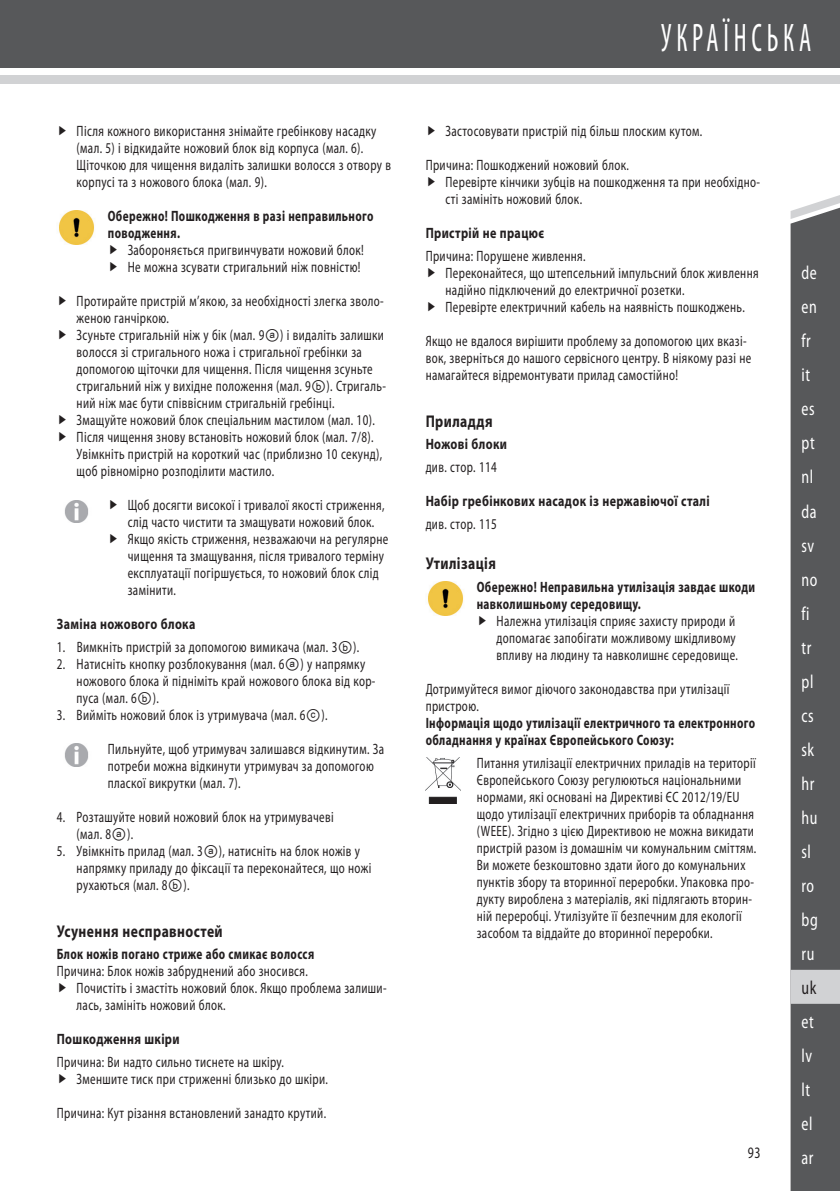
<style>
.page{position:relative;width:840px;height:1191px;background:#fff}
.page>*{position:absolute;margin:0;border:0;box-sizing:border-box;transform-origin:0 0}
.t1{font:condensed 40px "Myriad Pro";letter-spacing:.17em;color:#fff;scale:.7 1}
.t2{font:semi-condensed 19px/34px "Myriad Pro";letter-spacing:.03em;color:#fff;scale:.8 1}
.t3{font:semi-condensed 19px "Myriad Pro";color:#231f20;scale:.8 1}
.t4{font:700 17px "Myriad Pro";letter-spacing:.03em;color:#231f20;scale:.8 1}
.t5{font:semi-condensed 16px "Myriad Pro";color:#231f20;scale:.8 1}
.t6{font:semi-condensed 15px/17px "Myriad Pro";letter-spacing:.03em;color:#231f20;scale:.8 1}
.t7{font:700 semi-condensed 15px/17px "Myriad Pro";letter-spacing:.03em;color:#231f20;scale:.8 1}
.t8{font:700 15px "Myriad Pro";letter-spacing:.03em;color:#231f20;scale:.8 1}
.s1{font-family:"Arial Unicode MS";font-stretch:normal}
</style>
<div class="page">
<div style="left:0;top:0;width:839px;height:67px;background:#57585a"></div>
<div style="left:0;top:75px;width:839px;height:9px;background:#d1d2d4"></div>
<div style="left:790px;top:219px;width:49px;height:972px;background:#57585a"></div>
<svg style="left:790px;top:195px;width:49px;height:24px"></svg>
<div style="left:790px;top:969px;width:49px;height:34px;background:#d1d2d4"></div>
<img style="left:428px;top:582px;width:35px;height:33px">
<img style="left:425px;top:758px;width:35px;height:45px">
<img style="left:59px;top:211px;width:35px;height:34px">
<img style="left:64px;top:500px;width:25px;height:22px">
<img style="left:64px;top:744px;width:25px;height:22px">
<h1 class="t1" style="left:661px;top:16px;width:216px">УКРАЇНСЬКА</h1>
<p class="t6" style="left:77px;top:123px;width:394px">Після кожного використання знімайте гребінкову насадку (мал. 5) і відкидайте ножовий блок від корпуса (мал. 6).<br>Щіточкою для чищення видаліть залишки волосся з отвору в корпусі та з ножового блока (мал. 9).</p>
<p class="t7" style="left:108px;top:208px;width:333px">Обережно! Пошкодження в разі неправильного поводження.</p>
<p class="t6" style="left:128px;top:242px;width:296px">Забороняється пригвинчувати ножовий блок!<br>Не можна зсувати стригальний ніж повністю!</p>
<p class="t6" style="left:77px;top:293px;width:388px">Протирайте пристрій м’якою, за необхідності злегка зволо&shy;женою ганчіркою.<br>Зсуньте стригальній ніж у бік (мал. 9<span class="s1">ⓐ</span>) і видаліть залишки волосся зі стригального ножа і стригальної гребінки за допомогою щіточки для чищення. Після чищення зсуньте стригальний ніж у вихідне положення (мал. 9<span class="s1">ⓑ</span>). Стригаль&shy;ний ніж має бути співвісним стригальній гребінці.<br>Змащуйте ножовий блок спеціальним мастилом (мал. 10).<br>Після чищення знову встановіть ножовий блок (мал. 7/8).<br>Увімкніть пристрій на короткий час (приблизно 10 секунд), щоб рівномірно розподілити мастило.</p>
<p class="t6" style="left:128px;top:497px;width:327px">Щоб досягти високої і тривалої якості стриження, слід часто чистити та змащувати ножовий блок.<br>Якщо якість стриження, незважаючи на регулярне чищення та змащування, після тривалого терміну експлуатації погіршується, то ножовий блок слід замінити.</p>
<p class="t8" style="left:57px;top:615px;width:175px">Заміна ножового блока</p>
<p class="t6" style="left:57px;top:638px;width:379px">1. Вимкніть пристрій за допомогою вимикача (мал. 3<span class="s1">ⓑ</span>).</p>
<p class="t6" style="left:77px;top:655px;width:375px;text-indent:-20px">2. Натисніть кнопку розблокування (мал. 6<span class="s1">ⓐ</span>) у напрямку ножового блока й підніміть край ножового блока від кор&shy;пуса (мал. 6<span class="s1">ⓑ</span>).</p>
<p class="t6" style="left:57px;top:706px;width:339px">3. Вийміть ножовий блок із утримувача (мал. 6<span class="s1">ⓒ</span>).</p>
<p class="t6" style="left:108px;top:740px;width:346px">Пильнуйте, щоб утримувач залишався відкинутим. За потреби можна відкинути утримувач за допомогою пласкої викрутки (мал. 7).</p>
<p class="t6" style="left:77px;top:808px;width:323px;text-indent:-20px">4. Розташуйте новий ножовий блок на утримувачеві (мал. 8<span class="s1">ⓐ</span>).</p>
<p class="t6" style="left:77px;top:842px;width:369px;text-indent:-20px">5. Увімкніть прилад (мал. 3<span class="s1">ⓐ</span>), натисніть на блок ножів у напрямку приладу до фіксації та переконайтеся, що ножі рухаються (мал. 8<span class="s1">ⓑ</span>).</p>
<p class="t6" style="left:445px;top:123px;width:322px">Застосовувати пристрій під більш плоским кутом.</p>
<p class="t6" style="left:445px;top:157px;width:394px;text-indent:-20px">Причина: Пошкоджений ножовий блок.<br>Перевірте кінчики зубців на пошкодження та при необхідно&shy;сті замініть ножовий блок.</p>
<p class="t8" style="left:425px;top:225px;width:149px">Пристрій не працює</p>
<p class="t6" style="left:445px;top:247px;width:392px;text-indent:-20px">Причина: Порушене живлення.<br>Переконайтеся, що штепсельний імпульсний блок живлення надійно підключений до електричної розетки.<br>Перевірте електричний кабель на наявність пошкоджень.</p>
<p class="t6" style="left:425px;top:332px;width:408px">Якщо не вдалося вирішити проблему за допомогою цих вказі&shy;вок, зверніться до нашого сервісного центру. В ніякому разі не намагайтеся відремонтувати прилад самостійно!</p>
<p class="t4" style="left:425px;top:411px;width:85px">Приладдя</p>
<p class="t8" style="left:425px;top:436px;width:103px">Ножові блоки</p>
<p class="t6" style="left:425px;top:459px;width:90px">див. стор. 114</p>
<p class="t8" style="left:425px;top:492px;width:356px">Набір гребінкових насадок із нержавіючої сталі</p>
<p class="t6" style="left:425px;top:515px;width:90px">див. стор. 115</p>
<p class="t4" style="left:425px;top:554px;width:89px">Утилізація</p>
<p class="t7" style="left:476px;top:578px;width:349px">Обережно! Неправильна утилізація завдає шкоди навколишньому середовищу.</p>
<p class="t6" style="left:496px;top:613px;width:303px">Належна утилізація сприяє захисту природи й допомагає запобігати можливому шкідливому впливу на людину та навколишнє середовище.</p>
<p class="t6" style="left:425px;top:681px;width:381px">Дотримуйтеся вимог діючого законодавства при утилізації пристрою.</p>
<p class="t7" style="left:425px;top:714px;width:413px">Інформація щодо утилізації електричного та електронного обладнання у країнах Європейського Союзу:</p>
<p class="t6" style="left:476px;top:755px;width:350px">Питання утилізації електричних приладів на території Європейського Союзу регулюються національними нормами, які основані на Директиві ЄС 2012/19/EU щодо утилізації електричних приборів та обладнання (WEEE). Згідно з цією Директивою не можна викидати пристрій разом із домашнім чи комунальним сміттям.<br>Ви можете безкоштовно здати його до комунальних пунктів збору та вторинної переробки. Упаковка про&shy;дукту вироблена з матеріалів, які підлягають вторин&shy;ній переробці. Утилізуйте її безпечним для екології</p>
<p class="t4" style="left:57px;top:921px;width:209px">Усунення несправностей</p>
<p class="t6" style="left:476px;top:925px;width:296px">засобом та віддайте до вторинної переробки.</p>
<p class="t7" style="left:57px;top:946px;width:323px">Блок ножів погано стриже або смикає волосся</p>
<p class="t6" style="left:77px;top:963px;width:389px;text-indent:-20px">Причина: Блок ножів забруднений або зносився.<br>Почистіть і змастіть ножовий блок. Якщо проблема залиши&shy;лась, замініть ножовий блок.</p>
<p class="t8" style="left:57px;top:1031px;width:155px">Пошкодження шкіри</p>
<p class="t6" style="left:77px;top:1054px;width:315px;text-indent:-20px">Причина: Ви надто сильно тиснете на шкіру.<br>Зменшите тиск при стриженні близько до шкіри.</p>
<p class="t6" style="left:57px;top:1105px;width:338px">Причина: Кут різання встановлений занадто крутий.</p>
<p class="t5" style="left:747px;top:1143px;width:17px">93</p>
<p class="t2" style="left:801px;top:256px;width:22px">de en fr it es pt nl da sv no fi tr pl cs sk hr hu sl ro bg ru</p>
<p class="t3" style="left:801px;top:977px;width:20px">uk</p>
<p class="t2" style="left:801px;top:1005px;width:17px">et lv lt el ar</p>
</div>
